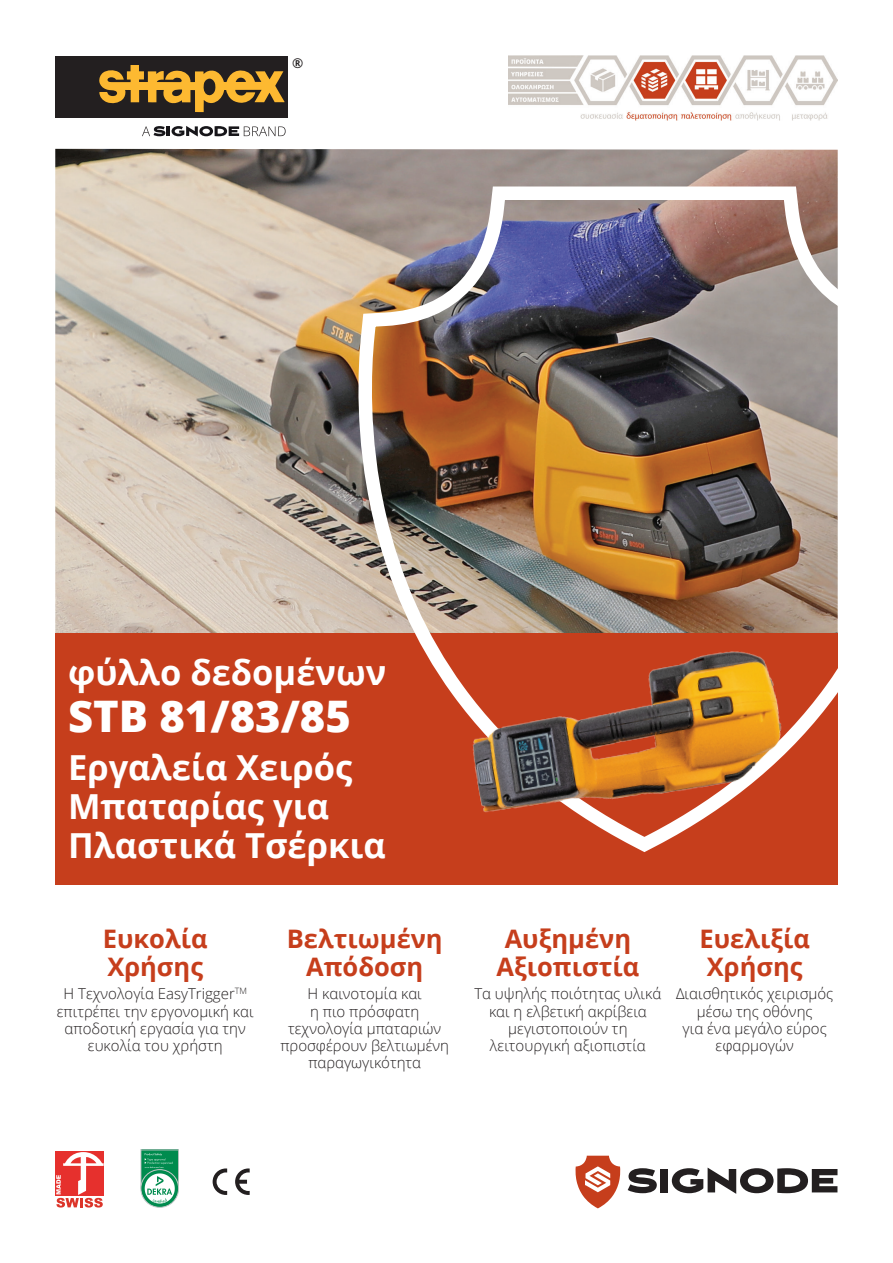
<style>
.page{position:relative;width:893px;height:1263px;background:#fff}
.page>*{position:absolute;margin:0;border:0;box-sizing:border-box;transform-origin:0 0}
.t1{font:800 43.5px "Open Sans";color:#fff}
.t2{font:700 34.5px/39px "Open Sans";color:#fff}
.t3{font:700 25.5px/28.5px "Open Sans";color:#c63e1c}
.t4{font:300 15px/17.2px "Open Sans";color:#231f20;text-align:center}
.t5{font:600 13.5px "Open Sans";color:#231f20}
</style>
<div class="page">
<div style="left:55px;top:1151px;width:49px;height:44px;background:#e6302d"></div>
<svg style="left:56px;top:1152px;width:48px;height:55px"></svg>
<svg style="left:213px;top:1168px;width:37px;height:27px"></svg>
<svg style="left:141px;top:1169px;width:38px;height:38px"></svg>
<div style="left:141px;top:1169px;width:38px;height:38px;border:1px solid #c7c8ca;border-radius:50%"></div>
<svg style="left:141px;top:1150px;width:38px;height:53px"></svg>
<img style="left:55px;top:149px;width:783px;height:484px">
<svg style="left:575px;top:1156px;width:45px;height:52px"></svg>
<svg style="left:628px;top:1168px;width:29px;height:25px"></svg>
<div style="left:661px;top:1169px;width:7px;height:23px;background:#231f20"></div>
<svg style="left:672px;top:1167px;width:165px;height:27px"></svg>
<div style="left:55px;top:633px;width:783px;height:251px;background:#c63e1c"></div>
<img style="left:345px;top:178px;width:493px;height:674px">
<div style="left:55px;top:57px;width:233px;height:61px;background:#231f20"></div>
<svg style="left:99px;top:65px;width:186px;height:47px"></svg>
<svg style="left:142px;top:126px;width:144px;height:11px"></svg>
<img style="left:454px;top:636px;width:347px;height:178px">
<img style="left:509px;top:55px;width:328px;height:65px">
<p class="t5" style="left:292px;top:53px;width:13px">®</p>
<h2 class="t2" style="left:68px;top:652px;width:320px">φύλλο δεδομένων</h2>
<h1 class="t1" style="left:68px;top:684px;width:284px">STB 81/83/85</h1>
<h2 class="t2" style="left:68px;top:747px;width:319px">Εργαλεία Χειρός<br>Μπαταρίας για<br>Πλαστικά Τσέρκια</h2>
<h3 class="t3" style="left:103px;top:923px;width:106px">Ευκολία<br>Χρήσης</h3>
<h3 class="t3" style="left:287px;top:923px;width:157px;text-align:center">Βελτιωμένη<br>Απόδοση</h3>
<h3 class="t3" style="left:496px;top:923px;width:144px;text-align:center">Αυξημένη<br>Αξιοπιστία</h3>
<h3 class="t3" style="left:699px;top:923px;width:112px">Ευελιξία<br>Χρήσης</h3>
<p class="t4" style="left:57px;top:985px;width:198px">Η Τεχνολογία EasyTrigger<sup>TM </sup>επιτρέπει την εργονομική και αποδοτική εργασία για την ευκολία του χρήστη</p>
<p class="t4" style="left:280px;top:985px;width:170px">Η καινοτομία και<br>η πιο πρόσφατη τεχνολογία μπαταριών προσφέρουν βελτιωμένη παραγωγικότητα</p>
<p class="t4" style="left:474px;top:985px;width:188px">Τα υψηλής ποιότητας υλικά και η ελβετική ακρίβεια μεγιστοποιούν τη λειτουργική αξιοπιστία</p>
<p class="t4" style="left:676px;top:985px;width:159px">Διαισθητικός χειρισμός μέσω της οθόνης<br>για ένα μεγάλο εύρος εφαρμογών</p>
</div>
